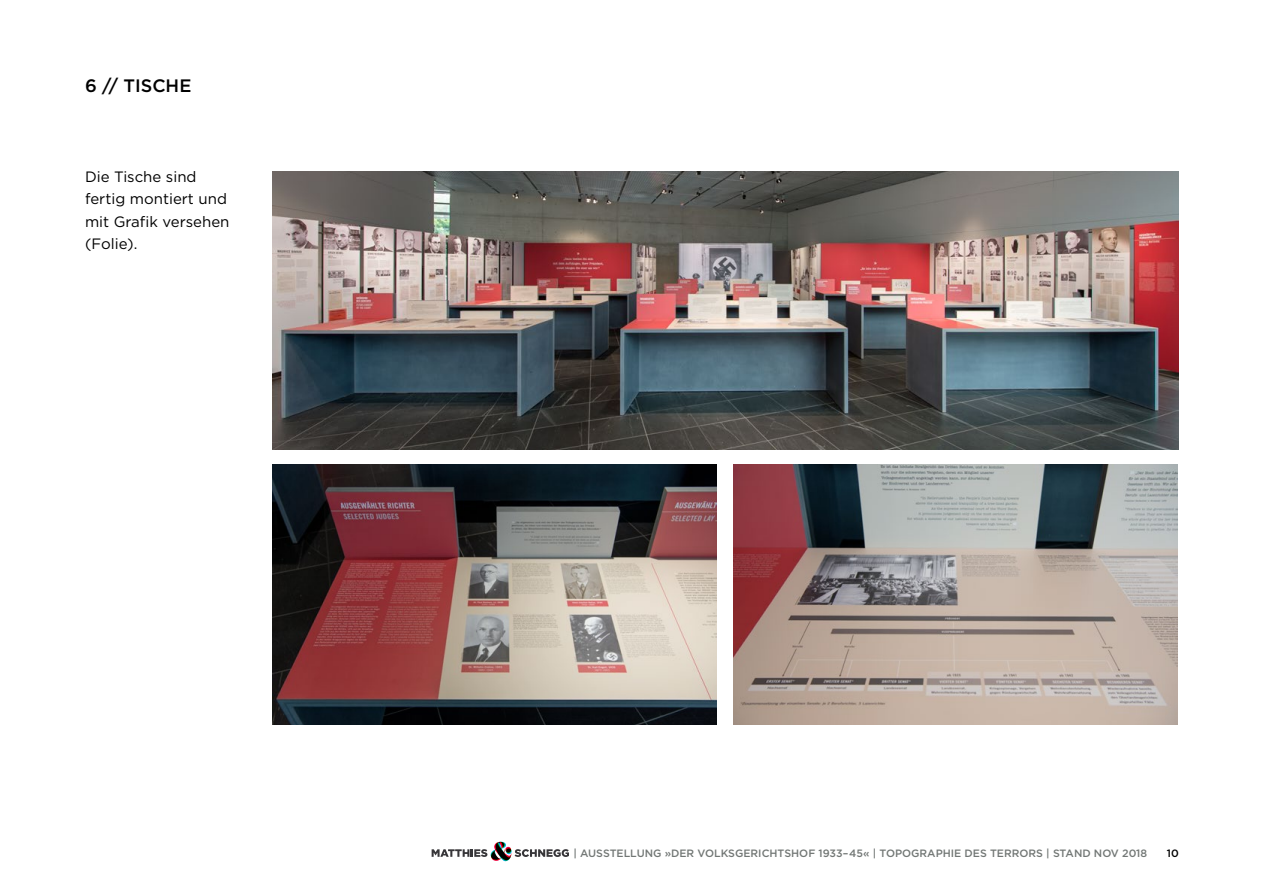
<style>
.page{position:relative;width:1263px;height:893px;background:#fff}
.page>*{position:absolute;margin:0;border:0;box-sizing:border-box;transform-origin:0 0}
.t1{font:500 18px "Gotham HTF";color:#000}
.t2{font:15px/22.5px "Gotham";color:#000}
.t3{font:500 10.65px "Gotham HTF";color:#727775}
.t4{font:500 10.65px "Gotham HTF";color:#000}
</style>
<div class="page">
<svg style="left:432px;top:842px;width:137px;height:19px"></svg>
<img style="left:272px;top:464px;width:444px;height:261px">
<img style="left:734px;top:464px;width:444px;height:261px">
<img style="left:272px;top:171px;width:907px;height:279px">
<h1 class="t1" style="left:85px;top:75px;width:108px">6 // TISCHE</h1>
<h2 class="t2" style="left:85px;top:165px;width:146px">Die Tische sind fertig montiert und mit Grafik versehen (Folie).</h2>
<p class="t3" style="left:573px;top:847px;width:575px">| AUSSTELLUNG »DER VOLKSGERICHTSHOF 1933–45« | TOPOGRAPHI E DES TERRORS | STAND NOV 2018</p>
<p class="t4" style="left:1167px;top:847px;width:13px">10</p>
</div>
